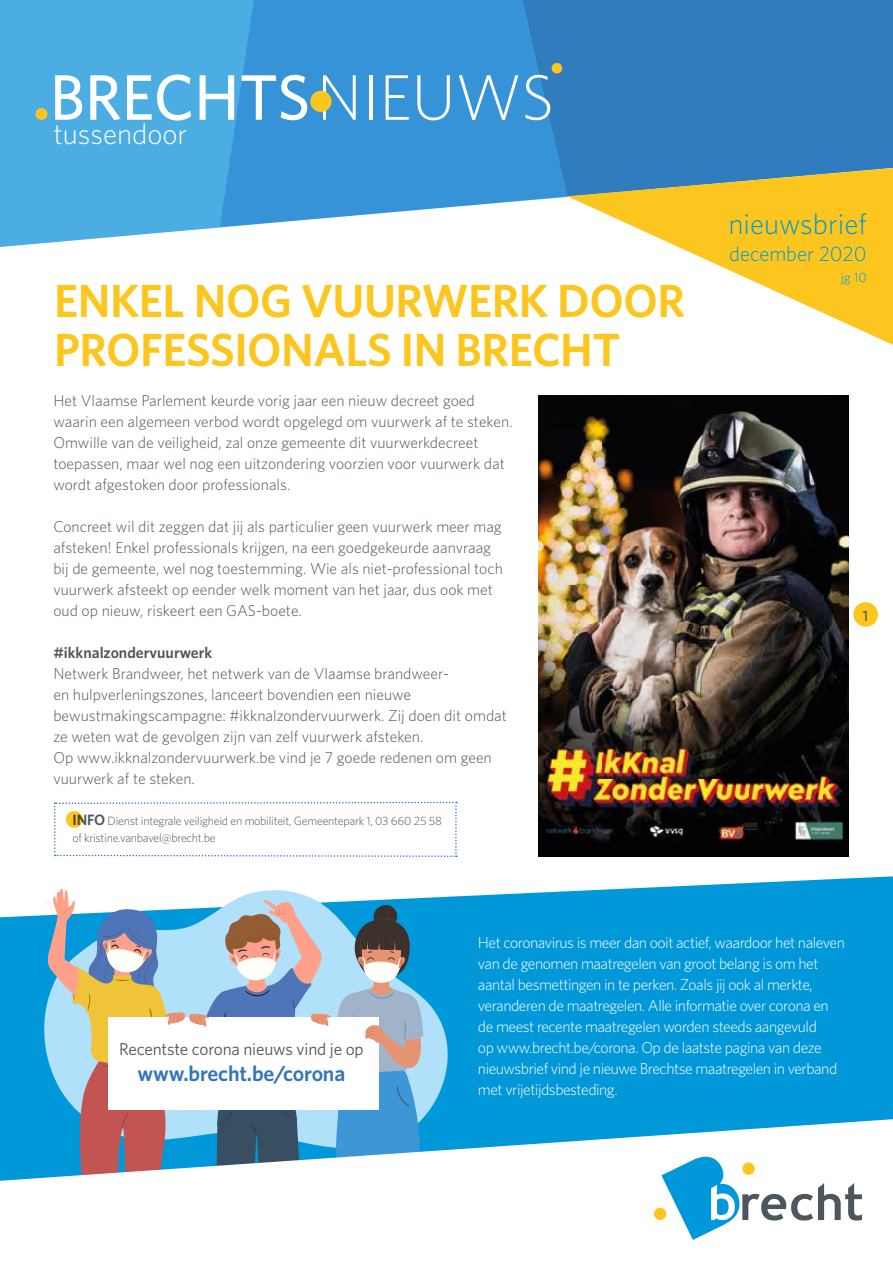
<style>
.page{position:relative;width:893px;height:1263px;background:#fff}
.page>*{position:absolute;margin:0;border:0;box-sizing:border-box;transform-origin:0 0}
.t1{font:500 64.5px "Whitney";color:#fff}
.t2{font:600 46.5px/49.5px "Whitney";letter-spacing:-.01em;color:#fdc61e}
.t3{font:300 29.1px "Whitney";color:#0098d8}
.t4{font:300 29.1px "Whitney";color:#fff}
.t5{font:600 21.75px "Whitney";letter-spacing:-.01em;color:#3176bb}
.t6{font:300 21px "Whitney";color:#0098d8}
.t7{font:17.25px "Whitney";letter-spacing:-.01em;color:#4c565c}
.t8{font:300 15.75px/21px "Whitney";color:#4c565c}
.t9{font:300 15.75px/21px "Whitney";letter-spacing:-.03em;color:#fff}
.t10{font:600 15.75px "Whitney";color:#4c565c}
.t11{font:500 15.15px "Whitney";color:#4c565c}
.t12{font:300 13.5px "Whitney";color:#0098d8}
.t13{font:300 12px/16.5px "Whitney";letter-spacing:-.02em;color:#4c565c}
.s1{font-weight:300}
.s2{font-weight:600;font-size:15px}
</style>
<div class="page">
<div style="left:853px;top:602px;width:25px;height:25px;background:#fdc61e;border-radius:50%"></div>
<svg style="left:0;top:876px;width:893px;height:240px;background:#16a0db"></svg>
<svg style="left:39px;top:886px;width:415px;height:230px;background:#48b5e4"></svg>
<svg style="left:46px;top:888px;width:379px;height:228px"></svg>
<div style="left:0;top:0;width:225px;height:247px;background:#4bade2"></div>
<svg style="left:220px;top:0;width:347px;height:227px;background:#479cdb"></svg>
<svg style="left:520px;top:0;width:373px;height:196px;background:#307dc0"></svg>
<div style="left:310px;top:91px;width:22px;height:21px;background:#fdc61e;border-radius:50%"></div>
<div style="left:552px;top:63px;width:10px;height:11px;background:#fdc61e;border-radius:50%"></div>
<div style="left:36px;top:108px;width:11px;height:12px;background:#fdc61e;border-radius:50%"></div>
<svg style="left:567px;top:168px;width:326px;height:177px"></svg>
<svg style="left:0;top:1116px;width:893px;height:3px;background:#3092c4"></svg>
<svg style="left:0;top:1119px;width:893px;height:101px"></svg>
<svg style="left:661px;top:1157px;width:201px;height:83px"></svg>
<div style="left:654px;top:1207px;width:12px;height:13px;background:#fdc61e;border-radius:50%"></div>
<div style="left:742px;top:1162px;width:13px;height:13px;background:#fdc61e;border-radius:50%"></div>
<svg style="left:54px;top:801px;width:403px;height:56px"></svg>
<div style="left:66px;top:811px;width:17px;height:17px;background:#fdc61e;border-radius:50%"></div>
<img style="left:538px;top:395px;width:311px;height:462px">
<h1 class="t1" style="left:50px;top:55px;width:506px">BRECHTS<span class="s1">NIEUWS</span></h1>
<h3 class="t4" style="left:53px;top:114px;width:135px">tussendoor</h3>
<h2 class="t2" style="left:54px;top:275px;width:632px">ENKEL NOG VUURWERK DOOR<br>PROFESSIONALS IN BRECHT</h2>
<p class="t8" style="left:53px;top:389px;width:461px">Het Vlaamse Parlement keurde vorig jaar een nieuw decreet goed waarin een algemeen verbod wordt opgelegd om vuurwerk af te steken.<br>Omwille van de veiligheid, zal onze gemeente dit vuurwerkdecreet toepassen, maar wel nog een uitzondering voorzien voor vuurwerk dat wordt afgestoken door professionals.</p>
<p class="t8" style="left:53px;top:515px;width:451px">Concreet wil dit zeggen dat jij als particulier geen vuurwerk meer mag afsteken! Enkel professionals krijgen, na een goedgekeurde aanvraag bij de gemeente, wel nog toestemming. Wie als niet-professional toch vuurwerk afsteekt op eender welk moment van het jaar, dus ook met oud op nieuw, riskeert een GAS-boete.</p>
<p class="t10" style="left:53px;top:641px;width:161px">#ikknalzondervuurwerk</p>
<p class="t8" style="left:53px;top:662px;width:455px">Netwerk Brandweer, het netwerk van de Vlaamse brandweer-<br>en hulpverleningszones, lanceert bovendien een nieuwe bewustmakingscampagne: #ikknalzondervuurwerk. Zij doen dit omdat ze weten wat de gevolgen zijn van zelf vuurwerk afsteken.<br>Op www.ikknalzondervuurwerk.be vind je 7 goede redenen om geen vuurwerk af te steken.</p>
<p class="t13" style="left:73px;top:812px;width:371px"><span class="s2">INFO</span> Dienst integrale veiligheid en mobiliteit, Gemeentepark 1, 03 660 25 58 of kristine.vanbavel@brecht.be</p>
<h3 class="t3" style="left:728px;top:205px;width:140px">nieuwsbrief</h3>
<h3 class="t6" style="left:729px;top:240px;width:139px">december 2020</h3>
<p class="t12" style="left:841px;top:268px;width:27px">jg 10</p>
<p class="t11" style="left:863px;top:605px;width:7px">1</p>
<p class="t7" style="left:119px;top:1037px;width:246px">Recentste corona nieuws vind je op</p>
<h3 class="t5" style="left:138px;top:1059px;width:209px">www.brecht.be/corona</h3>
<p class="t9" style="left:478px;top:931px;width:368px">Het coronavirus is meer dan ooit actief, waardoor het naleven van de genomen maatregelen van groot belang is om het aantal besmettingen in te perken. Zoals jij ook al merkte, veranderen de maatregelen. Alle informatie over corona en de meest recente maatregelen worden steeds aangevuld<br>op www.brecht.be/corona. Op de laatste pagina van deze nieuwsbrief vind je nieuwe Brechtse maatregelen in verband met vrijetijdsbesteding.</p>
</div>
